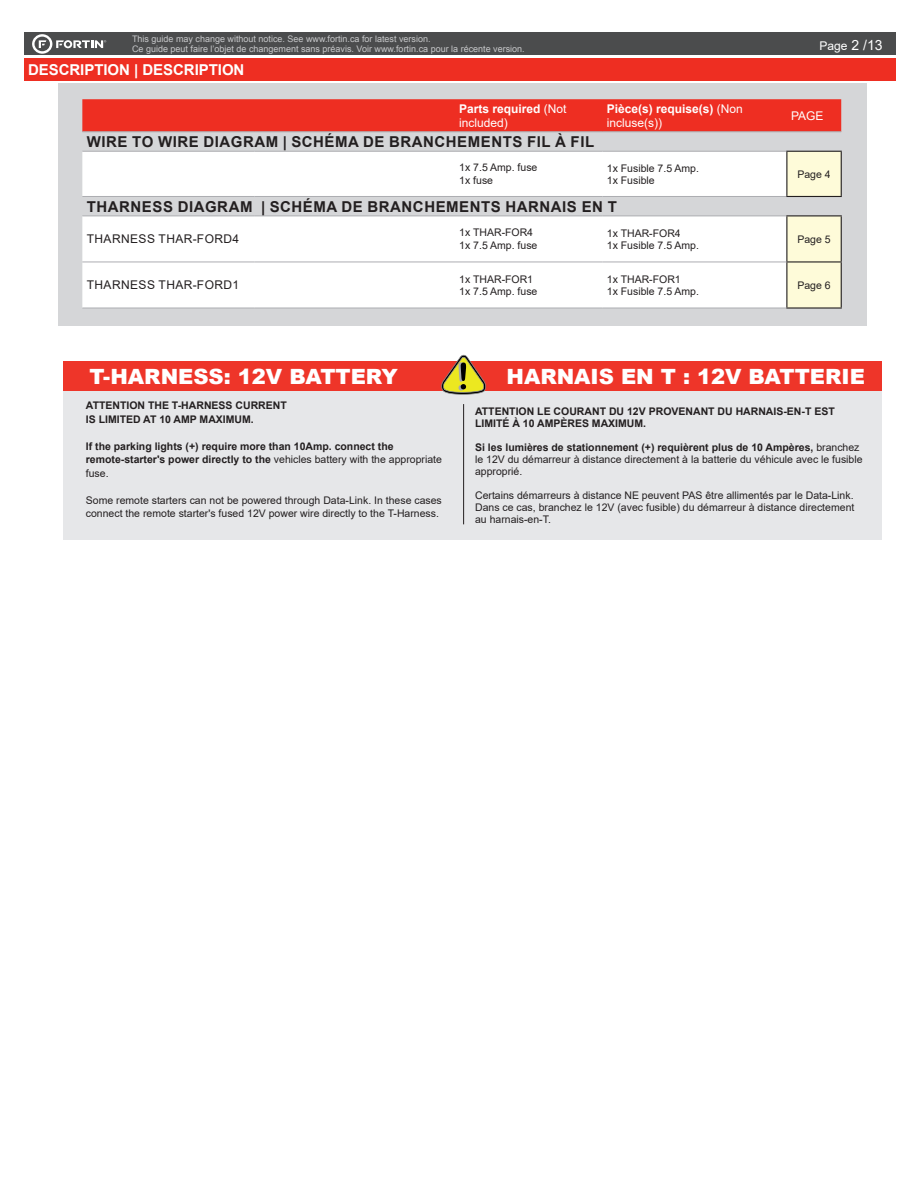
<style>
.page{position:relative;width:918px;height:1188px;background:#fff}
.page>*{position:absolute;margin:0;border:0;box-sizing:border-box;transform-origin:0 0}
.t1{font:900 21px "Arial";color:#fff}
.entretableau{font:700 15px "Arial";letter-spacing:.035em;color:#231f20}
.t2{font:700 15px "Arial";letter-spacing:-.005em;color:#fff}
.entretableau-2{font:700 12px/14.4px "Arial";color:#fff}
.entretableau-3{font:12px "Arial";letter-spacing:.035em;color:#231f20}
.entretableau-4{font:12px "Arial";color:#fff}
.entretableau-5{font:10.5px/12px "Arial";color:#231f20}
.t3{font:700 10.5px/13.5px "Arial";color:#231f20}
.t4{font:9px/9.8px "Arial";color:#c7c8ca}
.s1{font-weight:400}
.s2{font-size:13.95px}
.s3{font-weight:700}
</style>
<div class="page">
<div style="left:24px;top:33px;width:872px;height:22px;background:#4b4c4d"></div>
<div style="left:24px;top:58px;width:872px;height:23px;background:#ee2e22"></div>
<svg style="left:32px;top:34px;width:74px;height:20px"></svg>
<div style="left:58px;top:83px;width:808px;height:242px;background:#d5d6d8"></div>
<div style="left:82px;top:99px;width:759px;height:33px;background:#ee2e22"></div>
<svg style="left:83px;top:150px;width:758px;height:1px"></svg>
<svg style="left:82px;top:152px;width:704px;height:155px;background:#f9f9f9"></svg>
<svg style="left:787px;top:152px;width:54px;height:155px;background:#f4f2d5"></svg>
<hr style="left:82px;top:132px;width:173px;height:1px;background:#acadb1">
<hr style="left:255px;top:132px;width:200px;height:1px;background:#acadb1">
<hr style="left:455px;top:132px;width:148px;height:1px;background:#acadb1">
<hr style="left:603px;top:132px;width:184px;height:1px;background:#acadb1">
<hr style="left:787px;top:132px;width:54px;height:1px;background:#acadb1">
<hr style="left:255px;top:151px;width:200px;height:1px;background:#acadb1">
<hr style="left:255px;top:196px;width:200px;height:1px;background:#acadb1">
<hr style="left:82px;top:216px;width:173px;height:1px;background:#acadb1">
<hr style="left:255px;top:216px;width:200px;height:1px;background:#acadb1">
<hr style="left:82px;top:262px;width:173px;height:1px;background:#acadb1">
<hr style="left:255px;top:262px;width:200px;height:1px;background:#acadb1">
<hr style="left:82px;top:308px;width:173px;height:1px;background:#acadb1">
<hr style="left:255px;top:308px;width:200px;height:1px;background:#acadb1">
<hr style="left:82px;top:151px;width:173px;height:1px;background:#acadb1">
<hr style="left:455px;top:151px;width:148px;height:1px;background:#acadb1">
<hr style="left:603px;top:151px;width:183px;height:1px;background:#acadb1">
<hr style="left:82px;top:196px;width:173px;height:1px;background:#acadb1">
<hr style="left:455px;top:196px;width:148px;height:1px;background:#acadb1">
<hr style="left:603px;top:196px;width:183px;height:1px;background:#acadb1">
<hr style="left:455px;top:216px;width:148px;height:1px;background:#acadb1">
<hr style="left:603px;top:216px;width:183px;height:1px;background:#acadb1">
<hr style="left:455px;top:262px;width:148px;height:1px;background:#acadb1">
<hr style="left:603px;top:262px;width:183px;height:1px;background:#acadb1">
<hr style="left:455px;top:308px;width:148px;height:1px;background:#acadb1">
<hr style="left:603px;top:308px;width:183px;height:1px;background:#acadb1">
<hr style="left:786px;top:151px;width:56px;height:1px;background:#231f20">
<hr style="left:786px;top:152px;width:1px;height:44px;background:#231f20">
<hr style="left:841px;top:152px;width:1px;height:44px;background:#231f20">
<hr style="left:786px;top:196px;width:56px;height:1px;background:#231f20">
<hr style="left:786px;top:216px;width:1px;height:45px;background:#231f20">
<hr style="left:786px;top:263px;width:1px;height:44px;background:#231f20">
<hr style="left:786px;top:215px;width:56px;height:1px;background:#231f20">
<hr style="left:841px;top:216px;width:1px;height:45px;background:#231f20">
<hr style="left:786px;top:261px;width:56px;height:2px;background:#231f20">
<hr style="left:841px;top:263px;width:1px;height:44px;background:#231f20">
<hr style="left:786px;top:307px;width:56px;height:2px;background:#231f20">
<div style="left:63px;top:361px;width:819px;height:179px;background:#e6e7e9"></div>
<div style="left:63px;top:361px;width:819px;height:30px;background:#ee3529"></div>
<svg style="left:441px;top:355px;width:45px;height:40px"></svg>
<hr style="left:463px;top:404px;width:1px;height:120px;background:#231f20">
<p class="t4" style="left:132px;top:34px;width:394px">This guide may change without notice. See www.fortin.ca for latest version.<br>Ce guide peut faire l’objet de changement sans préavis. Voir www.fortin.ca pour la récente version.</p>
<h2 class="t2" style="left:28px;top:59px;width:218px">DESCRIPTION | DESCRIPTION</h2>
<p class="entretableau-2" style="left:459px;top:101px;width:109px">Parts required <span class="s1">(Not included)</span></p>
<p class="entretableau-2" style="left:607px;top:101px;width:138px">Pièce(s) requise(s) <span class="s1">(Non incluse(s))</span></p>
<p class="entretableau-4" style="left:791px;top:107px;width:34px">PAGE</p>
<p class="entretableau" style="left:87px;top:131px;width:509px">WIRE TO WIRE DIAGRAM | SCHÉMA DE BRANCHEMENTS FIL À FIL</p>
<p class="entretableau-5" style="left:459px;top:162px;width:80px">1x 7.5 Amp. fuse</p>
<p class="entretableau-5" style="left:459px;top:174px;width:35px">1x fuse</p>
<p class="entretableau-4" style="left:820px;top:38px;width:65px">Page <span class="s2">2 /13</span></p>
<p class="entretableau-5" style="left:607px;top:162px;width:94px">1x Fusible 7.5 Amp.</p>
<p class="entretableau-5" style="left:607px;top:174px;width:49px">1x Fusible</p>
<p class="entretableau-5" style="left:797px;top:168px;width:35px">Page 4</p>
<p class="entretableau" style="left:87px;top:196px;width:532px">THARNESS DIAGRAM | SCHÉMA DE BRANCHEMENTS HARNAIS EN T</p>
<p class="entretableau-3" style="left:87px;top:231px;width:154px">THARNESS THAR-FORD4</p>
<p class="entretableau-5" style="left:459px;top:227px;width:75px">1x THAR-FOR4</p>
<p class="entretableau-5" style="left:459px;top:239px;width:80px">1x 7.5 Amp. fuse</p>
<p class="entretableau-5" style="left:607px;top:227px;width:75px">1x THAR-FOR4</p>
<p class="entretableau-5" style="left:607px;top:239px;width:94px">1x Fusible 7.5 Amp.</p>
<p class="entretableau-3" style="left:87px;top:277px;width:154px">THARNESS THAR-FORD1</p>
<p class="entretableau-5" style="left:459px;top:273px;width:75px">1x THAR-FOR1</p>
<p class="entretableau-5" style="left:459px;top:285px;width:80px">1x 7.5 Amp. fuse</p>
<p class="entretableau-5" style="left:607px;top:273px;width:75px">1x THAR-FOR1</p>
<p class="entretableau-5" style="left:607px;top:285px;width:94px">1x Fusible 7.5 Amp.</p>
<p class="entretableau-5" style="left:797px;top:233px;width:35px">Page 5</p>
<p class="entretableau-5" style="left:797px;top:279px;width:35px">Page 6</p>
<p class="t1" style="left:90px;top:362px;width:310px">T-HARNESS: 12V BATTERY</p>
<p class="t1" style="left:507px;top:362px;width:360px">HARNAIS EN T : 12V BATTERIE</p>
<p class="t3" style="left:475px;top:405px;width:361px;line-height:12px">ATTENTION LE COURANT DU 12V PROVENANT DU HARNAIS-EN-T EST<br>LIMITÉ À 10 AMPÈRES MAXIMUM.</p>
<p class="entretableau-5" style="left:475px;top:441px;width:389px"><span class="s3">Si les lumières de stationnement (+) requièrent plus de 10 Ampères,</span> branchez le 12V du démarreur à distance directement à la batterie du véhicule avec le fusible approprié.</p>
<p class="entretableau-5" style="left:475px;top:489px;width:381px;text-align:justify">Certains démarreurs à distance NE peuvent PAS être allimentés par le Data-Link.<br>Dans ce cas, branchez le 12V (avec fusible) du démarreur à distance directement au harnais-en-T.</p>
<p class="t3" style="left:86px;top:399px;width:203px">ATTENTION THE T-HARNESS CURRENT<br>IS LIMITED AT 10 AMP MAXIMUM.</p>
<p class="t3" style="left:86px;top:439px;width:358px">If the parking lights (+) require more than 10Amp. connect the remote-starter's power directly to the <span class="s1">vehicles battery with the appropriate fuse.</span></p>
<p class="entretableau-5" style="left:86px;top:493px;width:358px;line-height:13.5px">Some remote starters can not be powered through Data-Link. In these cases connect the remote starter's fused 12V power wire directly to the T-Harness.</p>
</div>
